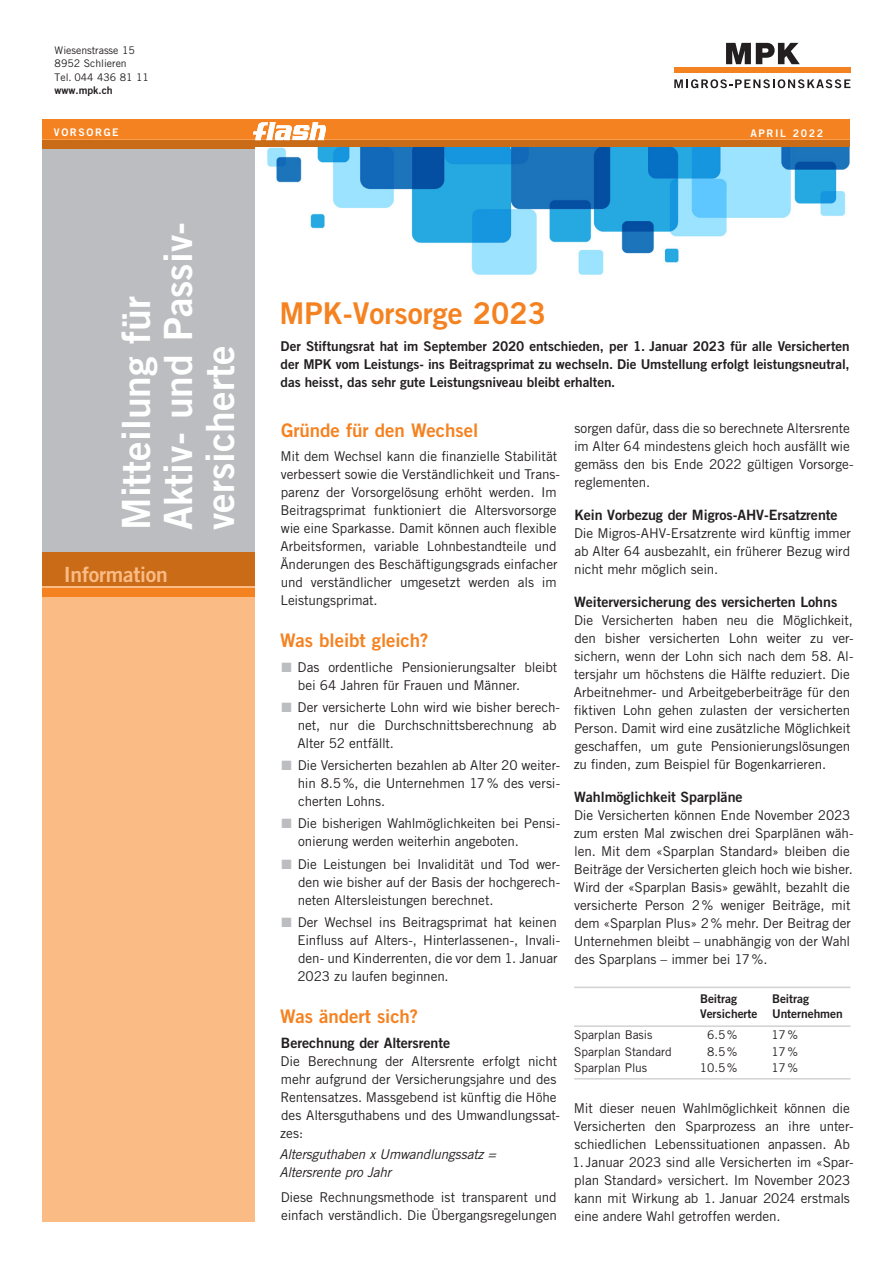
<style>
.page{position:relative;width:893px;height:1263px;background:#fff}
.page>*{position:absolute;margin:0;border:0;box-sizing:border-box;transform-origin:0 0}
.t1{font:39px/42px "Trade Gothic LT Std Bd 2";color:#fff}
.t2{font:30px "Trade Gothic LT Std Bd 2";color:#f58220}
.t3{font:21px "Trade Gothic LT Std Bd 2";letter-spacing:-.01em;color:#fbbb85}
.t4{font:18.75px "Trade Gothic LT Bold Two";letter-spacing:-.005em;color:#f58220}
.t5{font:14.25px "Trade Gothic LT Bold Two";letter-spacing:-.005em;color:#231f20}
.t6{font:13.5px/18px "Trade Gothic LT Std";letter-spacing:-.005em;color:#231f20}
.t7{font:13.5px/18px "Trade Gothic LT Std Bd 2";letter-spacing:-.005em;color:#231f20;text-align:justify}
.t8{font:italic 13.5px/18px "Trade Gothic LT Std";letter-spacing:-.015em;color:#231f20}
.t9{font:12px "Trade Gothic LT Std";color:#231f20}
.t10{font:12px/15px "Trade Gothic LT Bold Two";letter-spacing:-.005em;color:#231f20}
.t11{font:10.5px/13.5px "Trade Gothic LT Std";color:#231f20}
.t12{font:10.5px "Trade Gothic LT Std Bd 2";letter-spacing:.15em;color:#fff}
.t13{font:10.5px "Trade Gothic LT Std Bd 2";color:#231f20}
.s1{color:#bcbdc0}
</style>
<div class="page">
<div style="left:43px;top:119px;width:212px;height:1102px;background:#fbbb85"></div>
<svg style="left:674px;top:79px;width:176px;height:9px"></svg>
<div style="left:674px;top:68px;width:176px;height:5px;background:#f58220"></div>
<svg style="left:726px;top:43px;width:74px;height:21px"></svg>
<div style="left:43px;top:552px;width:212px;height:34px;background:#ca6c17"></div>
<div style="left:43px;top:588px;width:212px;height:9px;background:#f58220"></div>
<div style="left:43px;top:119px;width:807px;height:21px;background:#f58220"></div>
<div style="left:43px;top:148px;width:212px;height:404px;background:#bcbdc0"></div>
<div style="left:43px;top:140px;width:807px;height:9px;background:#ca6c17"></div>
<svg style="left:253px;top:122px;width:73px;height:18px"></svg>
<hr style="left:574px;top:986px;width:276px;height:2px;background:#d1d2d4">
<hr style="left:574px;top:1025px;width:276px;height:2px;background:#d1d2d4">
<hr style="left:574px;top:1078px;width:276px;height:1px;background:#d1d2d4">
<img style="left:255px;top:148px;width:595px;height:127px">
<p class="t11" style="left:55px;top:43px;width:96px">Wiesenstrasse 15<br>8952 Schlieren<br>Tel. 044 436 81 11</p>
<p class="t13" style="left:55px;top:84px;width:60px">www.mpk.ch</p>
<p class="t12" style="left:54px;top:126px;width:66px">VORSORGE</p>
<p class="t12" style="left:751px;top:127px;width:74px">APRIL 2022</p>
<h1 class="t1" style="left:115px;top:530px;width:306px;rotate:-90deg">Mitteilung für<br>Aktiv- und Passiv&shy;versicherte</h1>
<h3 class="t3" style="left:64px;top:561px;width:106px">Information</h3>
<h2 class="t2" style="left:280px;top:295px;width:268px">MPK-Vorsorge 2023</h2>
<p class="t7" style="left:281px;top:337px;width:570px">Der Stiftungsrat hat im September 2020 entschieden, per 1. Januar 2023 für alle Versicherten der MPK vom Leistungs- ins Beitragsprimat zu wechseln. Die Umstellung erfolgt leistungsneutral, das heisst, das sehr gute Leistungsniveau bleibt erhalten.</p>
<h3 class="t4" style="left:281px;top:418px;width:199px">Gründe für den Wechsel</h3>
<p class="t6" style="left:280px;top:447px;width:281px">Mit dem Wechsel kann die finanzielle Stabilität verbessert sowie die Verständlichkeit und Trans&shy;parenz der Vorsorgelösung erhöht werden. Im Beitragsprimat funktioniert die Altersvorsorge wie eine Sparkasse. Damit können auch flexible Arbeitsformen, variable Lohnbestandteile und Änderungen des Beschäftigungsgrads einfacher und verständlicher umgesetzt werden als im Leistungsprimat.</p>
<h3 class="t4" style="left:280px;top:629px;width:150px">Was bleibt gleich?</h3>
<p class="t6" style="left:298px;top:658px;width:261px;text-indent:-16px"><span class="s1">■</span> Das ordentliche Pensionierungsalter bleibt bei 64 Jahren für Frauen und Männer.</p>
<p class="t6" style="left:297px;top:698px;width:264px;text-indent:-16px"><span class="s1">■</span> Der versicherte Lohn wird wie bisher berech&shy;net, nur die Durchschnittsberechnung ab<br>Alter 52 entfällt.</p>
<p class="t6" style="left:298px;top:756px;width:264px;text-align:justify;text-indent:-16px"><span class="s1">■</span> Die Versicherten bezahlen ab Alter 20 weiter&shy;hin 8.5%, die Unternehmen 17% des versi&shy;cherten Lohns.</p>
<p class="t6" style="left:298px;top:814px;width:263px;text-indent:-17px"><span class="s1">■</span> Die bisherigen Wahlmöglichkeiten bei Pensi&shy;onierung werden weiterhin angeboten.</p>
<p class="t6" style="left:298px;top:855px;width:264px;text-align:justify;text-indent:-16px"><span class="s1">■</span> Die Leistungen bei Invalidität und Tod wer&shy;den wie bisher auf der Basis der hochgerech&shy;neten Altersleistungen berechnet.</p>
<p class="t6" style="left:297px;top:913px;width:264px;text-indent:-16px"><span class="s1">■</span> Der Wechsel ins Beitragsprimat hat keinen Einfluss auf Alters-, Hinterlassenen-, Invali&shy;den- und Kinderrenten, die vor dem 1. Januar 2023 zu laufen beginnen.</p>
<h3 class="t4" style="left:280px;top:1005px;width:140px">Was ändert sich?</h3>
<p class="t5" style="left:281px;top:1034px;width:171px">Berechnung der Altersrente</p>
<p class="t6" style="left:280px;top:1052px;width:281px">Die Berechnung der Altersrente erfolgt nicht mehr aufgrund der Versicherungsjahre und des Rentensatzes. Massgebend ist künftig die Höhe des Altersguthabens und des Umwandlungssat&shy;zes:</p>
<p class="t8" style="left:279px;top:1145px;width:218px">Altersguthaben x Umwandlungssatz =<br>Altersrente pro Jahr</p>
<p class="t6" style="left:281px;top:1188px;width:278px">Diese Rechnungsmethode ist transparent und einfach verständlich. Die Übergangsregelungen</p>
<p class="t6" style="left:574px;top:419px;width:281px">sorgen dafür, dass die so berechnete Altersrente im Alter 64 mindestens gleich hoch ausfällt wie gemäss den bis Ende 2022 gültigen Vorsorge&shy;reglementen.</p>
<p class="t5" style="left:574px;top:506px;width:265px">Kein Vorbezug der Migros-AHV-Ersatzrente</p>
<p class="t6" style="left:574px;top:524px;width:279px;text-align:justify">Die Migros-AHV-Ersatzrente wird künftig immer ab Alter 64 ausbezahlt, ein früherer Bezug wird nicht mehr möglich sein.</p>
<p class="t5" style="left:574px;top:593px;width:265px">Weiterversicherung des versicherten Lohns</p>
<p class="t6" style="left:574px;top:611px;width:281px">Die Versicherten haben neu die Möglichkeit, den bisher versicherten Lohn weiter zu ver&shy;sichern, wenn der Lohn sich nach dem 58. Al&shy;tersjahr um höchstens die Hälfte reduziert. Die Arbeitnehmer- und Arbeitgeberbeiträge für den fiktiven Lohn gehen zulasten der versicherten Person. Damit wird eine zusätzliche Möglichkeit geschaffen, um gute Pensionierungslösungen zu finden, zum Beispiel für Bogenkarrieren.</p>
<p class="t5" style="left:574px;top:788px;width:170px">Wahlmöglichkeit Sparpläne</p>
<p class="t6" style="left:574px;top:806px;width:281px">Die Versicherten können Ende November 2023 zum ersten Mal zwischen drei Sparplänen wäh&shy;len. Mit dem «Sparplan Standard» bleiben die Beiträge der Versicherten gleich hoch wie bisher.<br>Wird der «Sparplan Basis» gewählt, bezahlt die versicherte Person 2% weniger Beiträge, mit dem «Sparplan Plus» 2% mehr. Der Beitrag der Unternehmen bleibt – unabhängig von der Wahl des Sparplans – immer bei 17%.</p>
<p class="t10" style="left:700px;top:991px;width:38px">Beitrag</p>
<p class="t10" style="left:700px;top:991px;width:144px;text-indent:72px">Beitrag<br>Versicherte Unternehmen</p>
<p class="t9" style="left:574px;top:1028px;width:80px">Sparplan Basis</p>
<p class="t9" style="left:707px;top:1028px;width:32px">6.5%</p>
<p class="t9" style="left:771px;top:1028px;width:28px">17%</p>
<p class="t9" style="left:574px;top:1044px;width:99px">Sparplan Standard</p>
<p class="t9" style="left:707px;top:1044px;width:32px">8.5%</p>
<p class="t9" style="left:771px;top:1044px;width:28px">17%</p>
<p class="t9" style="left:574px;top:1061px;width:75px">Sparplan Plus</p>
<p class="t9" style="left:700px;top:1061px;width:39px">10.5%</p>
<p class="t9" style="left:771px;top:1061px;width:28px">17%</p>
<p class="t6" style="left:574px;top:1099px;width:281px">Mit dieser neuen Wahlmöglichkeit können die<br>Versicherten den Sparprozess an ihre unter&shy;schiedlichen Lebenssituationen anpassen. Ab</p>
<p class="t6" style="left:572px;top:1153px;width:283px">1. Januar 2023 sind alle Versicherten im «Spar&shy;plan Standard» versichert. Im November 2023 kann mit Wirkung ab 1. Januar 2024 erstmals eine andere Wahl getroffen werden.</p>
</div>
